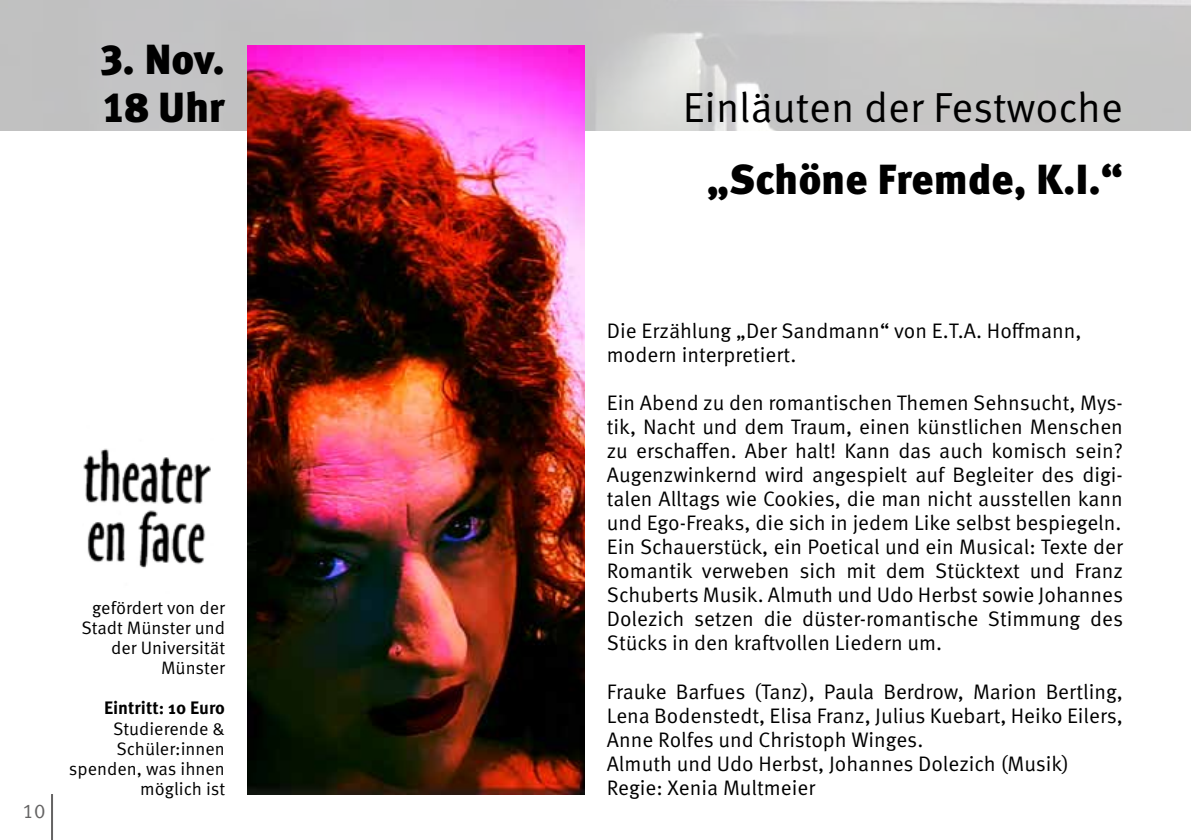
<style>
.page{position:relative;width:1191px;height:840px;background:#fff}
.page>*{position:absolute;margin:0;border:0;box-sizing:border-box;transform-origin:0 0}
.t1{font:900 42px/48px "Meta OT";color:#000}
.t2{font:42px "Meta OT";color:#000}
.t3{font:21px/24px "Meta OT";color:#000}
.t4{font:20px "Meta OT";color:#646363}
.t5{font:18px/20px "Meta OT";color:#000;text-align:right}
.t6{font:700 18px "Meta OT";color:#000}
</style>
<div class="page">
<hr style="left:51px;top:793px;width:2px;height:46px;background:#646363">
<img style="left:0;top:0;width:1191px;height:130px">
<img style="left:248px;top:45px;width:336px;height:749px">
<img style="left:83px;top:448px;width:128px;height:120px">
<h1 class="t1" style="left:99px;top:37px;width:127px">3. Nov.<br>18 Uhr</h1>
<p class="t4" style="left:23px;top:798px;width:24px">10</p>
<p class="t5" style="left:81px;top:598px;width:145px">gefördert von der<br>Stadt Münster und der Universität<br>Münster</p>
<p class="t6" style="left:104px;top:696px;width:122px">Eintritt: 10 Euro</p>
<p class="t5" style="left:69px;top:718px;width:158px">Studierende &amp;<br>Schüler:innen spenden, was ihnen möglich ist</p>
<h1 class="t2" style="left:683px;top:82px;width:441px">Einläuten der Festwoche</h1>
<h1 class="t1" style="left:707px;top:157px;width:417px">„Schöne Fremde, K.I.“</h1>
<p class="t3" style="left:607px;top:319px;width:476px">Die Erzählung „Der Sandmann“ von E.T.A. Hoffmann, modern interpretiert.</p>
<p class="t3" style="left:607px;top:391px;width:518px;text-align:justify">Ein Abend zu den romantischen Themen Sehnsucht, Mys&shy;tik, Nacht und dem Traum, einen künstlichen Menschen zu erschaffen. Aber halt! Kann das auch komisch sein?<br>Augenzwinkernd wird angespielt auf Begleiter des digi&shy;talen Alltags wie Cookies, die man nicht ausstellen kann und Ego-Freaks, die sich in jedem Like selbst bespiegeln.<br>Ein Schauerstück, ein Poetical und ein Musical: Texte der Romantik verweben sich mit dem Stücktext und Franz Schuberts Musik. Almuth und Udo Herbst sowie Johannes Dolezich setzen die düster-romantische Stimmung des Stücks in den kraftvollen Liedern um.</p>
<p class="t3" style="left:607px;top:679px;width:517px">Frauke Barfues (Tanz), Paula Berdrow, Marion Bertling, Lena Bodenstedt, Elisa Franz, Julius Kuebart, Heiko Eilers, Anne Rolfes und Christoph Winges.<br>Almuth und Udo Herbst, Johannes Dolezich (Musik)<br>Regie: Xenia Multmeier</p>
</div>
